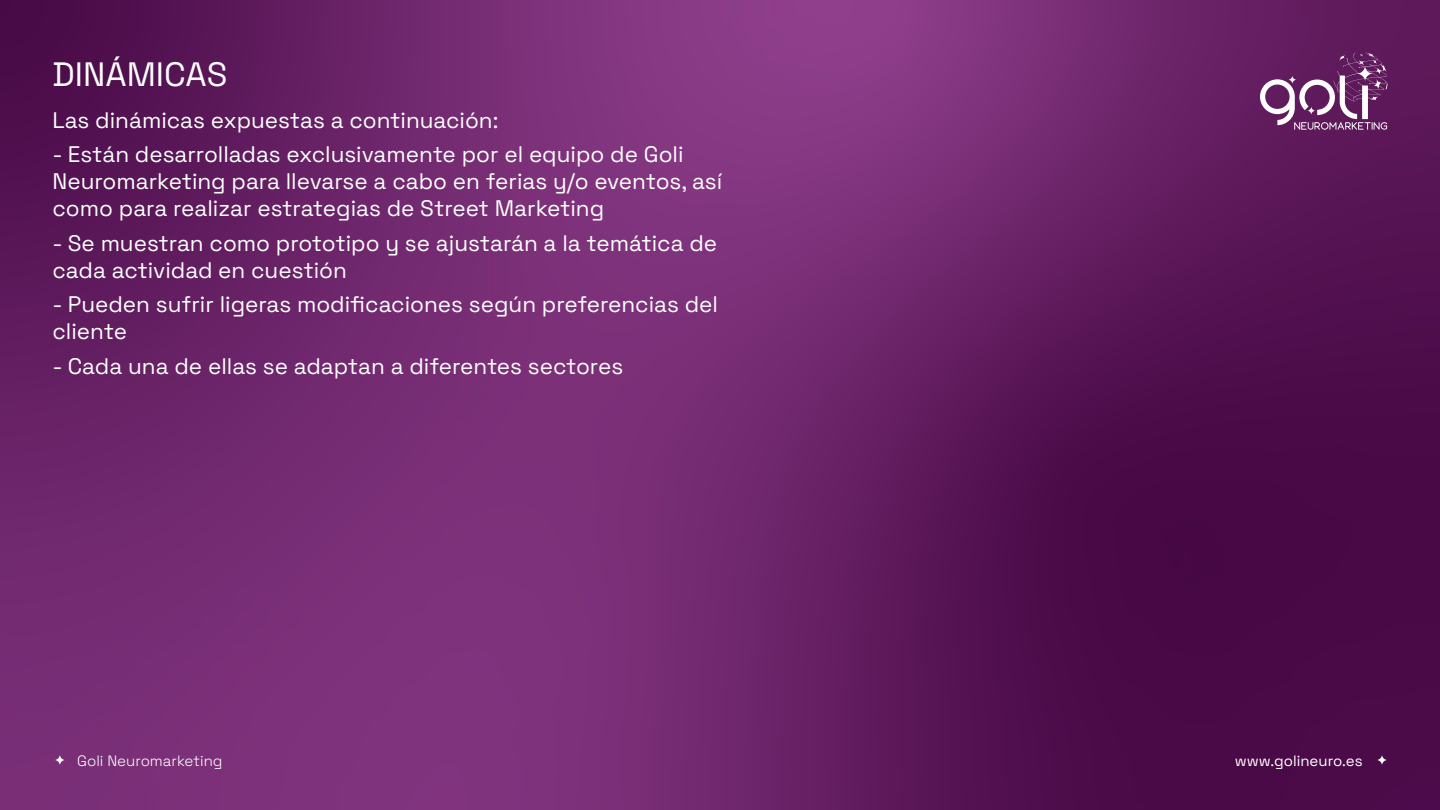
<style>
.page{position:relative;width:1440px;height:810px;background:#fff}
.page>*{position:absolute;margin:0;border:0;box-sizing:border-box;transform-origin:0 0}
.t1{font:300 33.75px "Space Grotesk";color:#fff}
.t2{font:300 22.5px/27px "Space Grotesk";color:#fff}
.t3{font:300 15px "Space Grotesk";color:#fff}
</style>
<div class="page">
<img style="left:0;top:0;width:1440px;height:810px">
<svg style="left:1376px;top:754px;width:12px;height:12px"></svg>
<svg style="left:54px;top:754px;width:11px;height:12px"></svg>
<svg style="left:1260px;top:52px;width:127px;height:78px;background:#80497d"></svg>
<h1 class="t1" style="left:52px;top:49px;width:176px">DINÁMICAS</h1>
<p class="t2" style="left:52px;top:105px;width:447px">Las dinámicas expuestas a continuación:</p>
<p class="t2" style="left:52px;top:140px;width:671px">- Están desarrolladas exclusivamente por el equipo de Goli<br>Neuromarketing para llevarse a cabo en ferias y/o eventos, así como para realizar estrategias de Street Marketing</p>
<p class="t2" style="left:52px;top:228px;width:666px">- Se muestran como prototipo y se ajustarán a la temática de cada actividad en cuestión</p>
<p class="t2" style="left:52px;top:290px;width:667px">- Pueden sufrir ligeras modificaciones según preferencias del cliente</p>
<p class="t2" style="left:52px;top:351px;width:572px">- Cada una de ellas se adaptan a diferentes sectores</p>
<p class="t3" style="left:77px;top:749px;width:147px">Goli Neuromarketing</p>
<p class="t3" style="left:1235px;top:749px;width:129px">www.golineuro.es</p>
</div>
